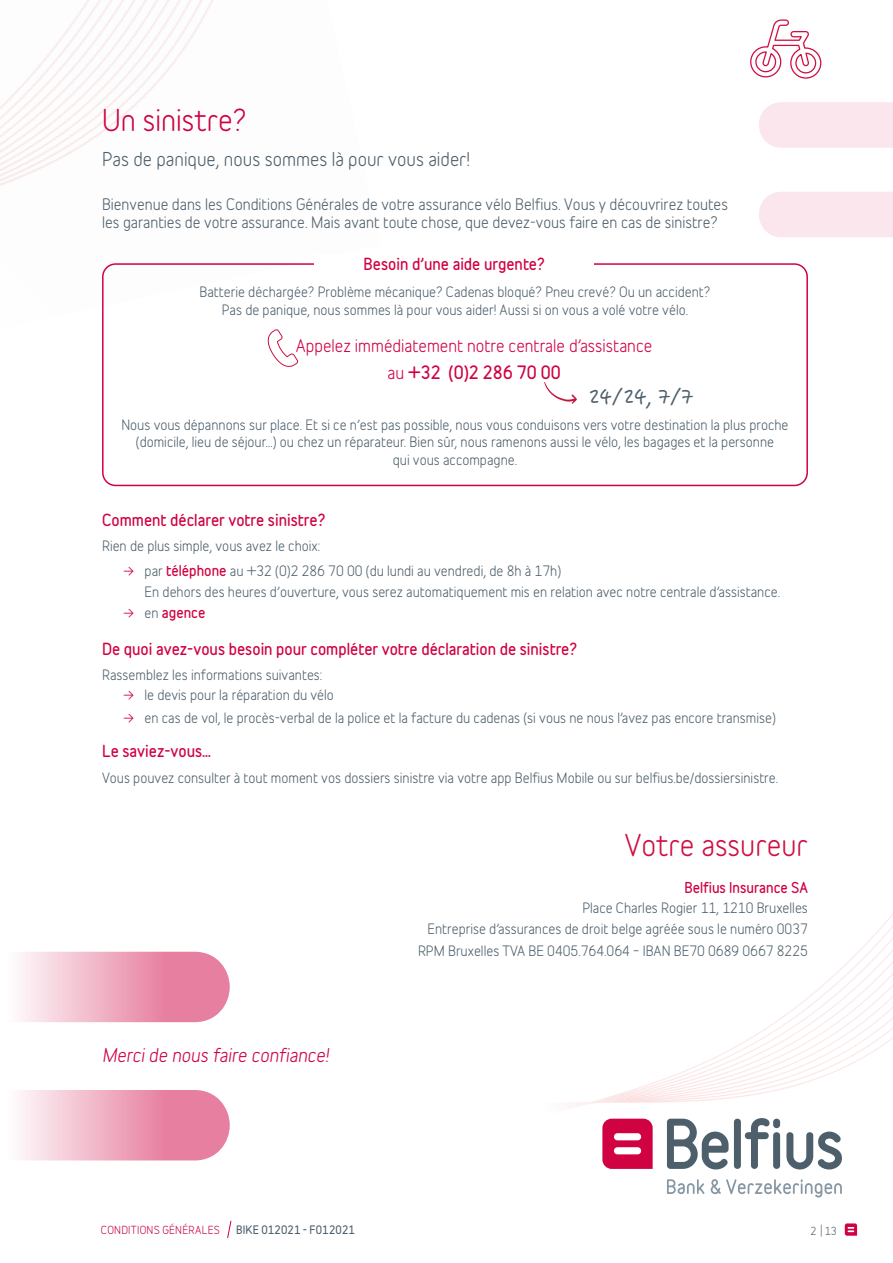
<style>
.page{position:relative;width:893px;height:1263px;background:#fff}
.page>*{position:absolute;margin:0;border:0;box-sizing:border-box;transform-origin:0 0}
.body{font:28.5px "Belfius Normal";color:#d00f43}
.header_1_Grey{font:28.5px "Belfius Normal";color:#d00242}
.t1{font:19.5px "Hanzi Pen SC W5";color:#4d5f6b}
.header_1_Grey-2{font:18px "Belfius Normal";color:#4d5f6b}
.body_insprong{font:italic 18px "Belfius Alternative";color:#d00242}
.body-2{font:16.5px "Belfius Alternative";color:#d00242}
.body-3{font:700 16.5px "Belfius Alternative";color:#d00242}
.body-4{font:15px/18px "Belfius Alternative";color:#4d5f6b}
.body-5{font:700 15px "Belfius Alternative";color:#d00242}
.titeltje_rood_bold{font:700 15px "Belfius Alternative";color:#d00242}
.body-6{font:13.5px/16.5px "Belfius Alternative";color:#4d5f6b;text-align:center}
.body_insprong-2{font:13.5px "Belfius Alternative";color:#4d5f6b}
.body_insprong-3{font:700 13.5px "Belfius Alternative";color:#d00242}
.t2{font:10.5px "Belfius Alternative";letter-spacing:.02em;color:#c30045}
.t3{font:700 10.5px "Belfius Alternative";letter-spacing:.015em;color:#51626f}
.t4{font:10.5px "Belfius Alternative";color:#4d5f6b}
.s1{font-weight:400}
.s2{color:#d00242}
.s3{font-weight:700;color:#d00242}
.s4{font-weight:400;color:#4d5f6b}
</style>
<div class="page">
<img style="left:51px;top:914px;width:842px;height:325px">
<svg style="left:20px;top:952px;width:210px;height:70px"></svg>
<svg style="left:20px;top:1090px;width:210px;height:70px"></svg>
<div style="left:759px;top:102px;width:134px;height:46px;background:#fae6ec"></div>
<div style="left:759px;top:192px;width:134px;height:45px;background:#fae6ec"></div>
<img style="left:0;top:0;width:381px;height:487px">
<svg style="left:750px;top:19px;width:72px;height:60px"></svg>
<svg style="left:667px;top:1179px;width:37px;height:15px"></svg>
<svg style="left:711px;top:1179px;width:131px;height:18px"></svg>
<svg style="left:602px;top:1119px;width:51px;height:50px"></svg>
<div style="left:614px;top:1133px;width:27px;height:7px;background:#fff;border-radius:4px"></div>
<div style="left:614px;top:1147px;width:27px;height:7px;background:#fff;border-radius:4px"></div>
<svg style="left:667px;top:1119px;width:61px;height:50px"></svg>
<div style="left:734px;top:1119px;width:7px;height:50px;background:#4d5f6b;border-radius:3px"></div>
<svg style="left:745px;top:1118px;width:35px;height:51px"></svg>
<svg style="left:786px;top:1131px;width:56px;height:38px"></svg>
<svg style="left:544px;top:382px;width:33px;height:22px"></svg>
<svg style="left:227px;top:1220px;width:5px;height:18px"></svg>
<div style="left:102px;top:263px;width:706px;height:223px;border:2px solid #d00242;border-radius:13px"></div>
<div style="left:315px;top:254px;width:279px;height:26px;background:#fff"></div>
<svg style="left:265px;top:329px;width:34px;height:40px"></svg>
<p class="header_1_Grey" style="left:102px;top:96px;width:146px">Un sinistre?</p>
<p class="header_1_Grey-2" style="left:102px;top:144px;width:369px">Pas de panique, nous sommes là pour vous aider!</p>
<p class="body-4" style="left:102px;top:194px;width:627px">Bienvenue dans les Conditions Générales de votre assurance vélo Belfius. Vous y découvrirez toutes les garanties de votre assurance. Mais avant toute chose, que devez-vous faire en cas de sinistre?</p>
<p class="titeltje_rood_bold" style="left:364px;top:252px;width:183px">Besoin d’une aide urgente?</p>
<p class="body-6" style="left:199px;top:282px;width:512px">Batterie déchargée? Problème mécanique? Cadenas bloqué? Pneu crevé? Ou un accident?</p>
<p class="body-6" style="left:222px;top:300px;width:468px">Pas de panique, nous sommes là pour vous aider! Aussi si on vous a volé votre vélo.</p>
<p class="body-2" style="left:296px;top:332px;width:358px">Appelez immédiatement notre centrale d’assistance</p>
<p class="body-3" style="left:387px;top:359px;width:175px"><span class="s1">au</span> +32 (0)2 286 70 00</p>
<p class="body-6" style="left:121px;top:415px;width:669px">Nous vous dépannons sur place. Et si ce n’est pas possible, nous vous conduisons vers votre destination la plus proche (domicile, lieu de séjour…) ou chez un réparateur. Bien sûr, nous ramenons aussi le vélo, les bagages et la personne</p>
<p class="body-6" style="left:393px;top:450px;width:126px">qui vous accompagne.</p>
<p class="t1" style="left:588px;top:384px;width:106px">24/24, 7/7</p>
<p class="titeltje_rood_bold" style="left:102px;top:508px;width:225px">Comment déclarer votre sinistre?</p>
<p class="body-6" style="left:102px;top:536px;width:220px">Rien de plus simple, vous avez le choix:</p>
<p class="body_insprong-2" style="left:123px;top:559px;width:439px"><span class="s2">→</span> par <span class="s3">téléphone</span> au +32 (0)2 286 70 00 (du lundi au vendredi, de 8h à 17h)</p>
<p class="body_insprong-2" style="left:145px;top:580px;width:637px">En dehors des heures d’ouverture, vous serez automatiquement mis en relation avec notre centrale d’assistance.</p>
<p class="body_insprong-3" style="left:123px;top:602px;width:84px"><span class="s1">→</span> <span class="s4">en</span> agence</p>
<p class="body-5" style="left:102px;top:637px;width:477px">De quoi avez-vous besoin pour compléter votre déclaration de sinistre?</p>
<p class="body_insprong-2" style="left:102px;top:663px;width:222px">Rassemblez les informations suivantes:</p>
<p class="body_insprong-2" style="left:123px;top:684px;width:212px"><span class="s2">→</span> le devis pour la réparation du vélo</p>
<p class="body_insprong-2" style="left:123px;top:706px;width:654px"><span class="s2">→</span> en cas de vol, le procès-verbal de la police et la facture du cadenas (si vous ne nous l’avez pas encore transmise)</p>
<p class="body-5" style="left:102px;top:739px;width:111px">Le saviez-vous…</p>
<p class="body-6" style="left:102px;top:768px;width:678px">Vous pouvez consulter à tout moment vos dossiers sinistre via votre app Belfius Mobile ou sur belfius.be/dossiersinistre.</p>
<p class="body_insprong" style="left:102px;top:1040px;width:228px">Merci de nous faire confiance!</p>
<p class="body" style="left:625px;top:821px;width:185px">Votre assureur</p>
<p class="body_insprong-3" style="left:684px;top:877px;width:125px">Belfius Insurance SA</p>
<p class="body_insprong-2" style="left:582px;top:897px;width:227px">Place Charles Rogier 11, 1210 Bruxelles</p>
<p class="body_insprong-2" style="left:427px;top:918px;width:382px">Entreprise d’assurances de droit belge agréée sous le numéro 0037</p>
<p class="body_insprong-2" style="left:418px;top:940px;width:391px">RPM Bruxelles TVA BE 0405.764.064 – IBAN BE70 0689 0667 8225</p>
<p class="t2" style="left:101px;top:1221px;width:121px">CONDITIONS GÉNÉRALES</p>
<p class="t3" style="left:236px;top:1221px;width:120px">BIKE 012021 - F012021</p>
<p class="t4" style="left:810px;top:1222px;width:8px">2</p>
<p class="t4" style="left:825px;top:1222px;width:14px">13</p>
</div>
